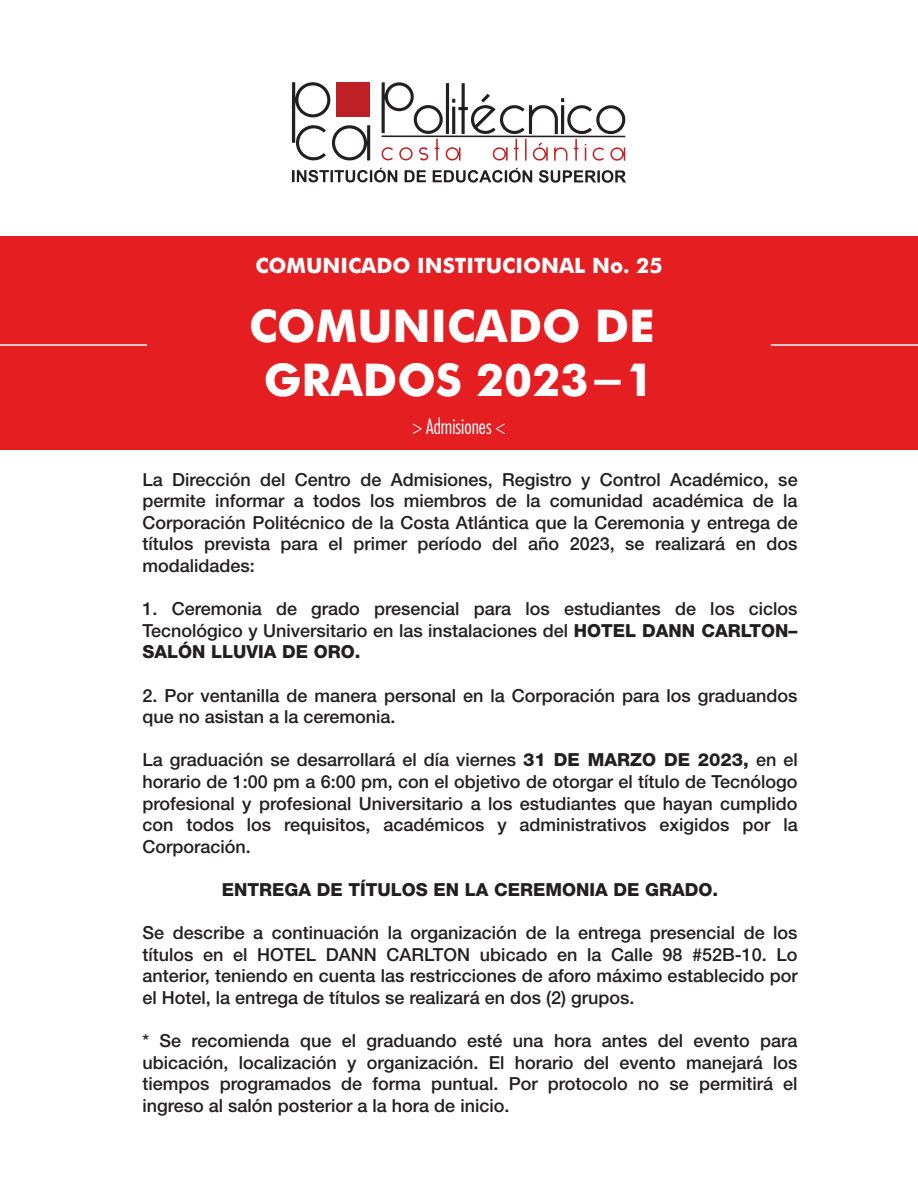
<style>
.page{position:relative;width:918px;height:1188px;background:#fff}
.page>*{position:absolute;margin:0;border:0;box-sizing:border-box;transform-origin:0 0}
.t1{font:700 45px/54px "Futura";color:#fff;text-align:center}
.t2{font:700 21px "Futura";color:#fff}
.t3{font:300 condensed 20.55px "Futura";color:#fff}
.t4{font:500 18px/21.6px "Helvetica Neue";color:#231f20;text-align:justify}
.t5{font:800 18px "Helvetica Neue";color:#231f20}
.s1{font-weight:800}
</style>
<div class="page">
<div style="left:0;top:237px;width:918px;height:213px;background:#e51e22"></div>
<svg style="left:292px;top:82px;width:334px;height:101px"></svg>
<div style="left:336px;top:82px;width:33px;height:35px;background:#be2026"></div>
<hr style="left:771px;top:344px;width:147px;height:2px;background:#fff">
<hr style="left:0;top:344px;width:147px;height:2px;background:#fff">
<p class="t2" style="left:255px;top:250px;width:409px">COMUNICADO INSTITUCIONAL No. 25</p>
<h1 class="t1" style="left:249px;top:296px;width:407px">COMUNICADO DE<br>GRADOS 2023-1</h1>
<p class="t3" style="left:413px;top:415px;width:94px">&gt; Admisiones &lt;</p>
<p class="t4" style="left:142px;top:468px;width:657px">La Dirección del Centro de Admisiones, Registro y Control Académico, se permite informar a todos los miembros de la comunidad académica de la Corporación Politécnico de la Costa Atlántica que la Ceremonia y entrega de títulos prevista para el primer período del año 2023, se realizará en dos modalidades:</p>
<p class="t4" style="left:142px;top:598px;width:657px">1. Ceremonia de grado presencial para los estudiantes de los ciclos Tecnológico y Universitario en las instalaciones del <span class="s1">HOTEL DANN CARLTON– SALÓN LLUVIA DE ORO.</span></p>
<p class="t4" style="left:142px;top:684px;width:657px">2. Por ventanilla de manera personal en la Corporación para los graduandos que no asistan a la ceremonia.</p>
<p class="t4" style="left:142px;top:749px;width:657px">La graduación se desarrollará el día viernes <span class="s1">31 DE MARZO DE 2023,</span> en el horario de 1:00 pm a 6:00 pm, con el objetivo de otorgar el título de Tecnólogo profesional y profesional Universitario a los estudiantes que hayan cumplido con todos los requisitos, académicos y administrativos exigidos por la Corporación.</p>
<p class="t5" style="left:222px;top:879px;width:498px">ENTREGA DE TÍTULOS EN LA CEREMONIA DE GRADO.</p>
<p class="t4" style="left:142px;top:922px;width:657px">Se describe a continuación la organización de la entrega presencial de los títulos en el HOTEL DANN CARLTON ubicado en la Calle 98 #52B-10. Lo anterior, teniendo en cuenta las restricciones de aforo máximo establecido por el Hotel, la entrega de títulos se realizará en dos (2) grupos.</p>
<p class="t4" style="left:142px;top:1030px;width:657px">* Se recomienda que el graduando esté una hora antes del evento para ubicación, localización y organización. El horario del evento manejará los tiempos programados de forma puntual. Por protocolo no se permitirá el ingreso al salón posterior a la hora de inicio.</p>
</div>
